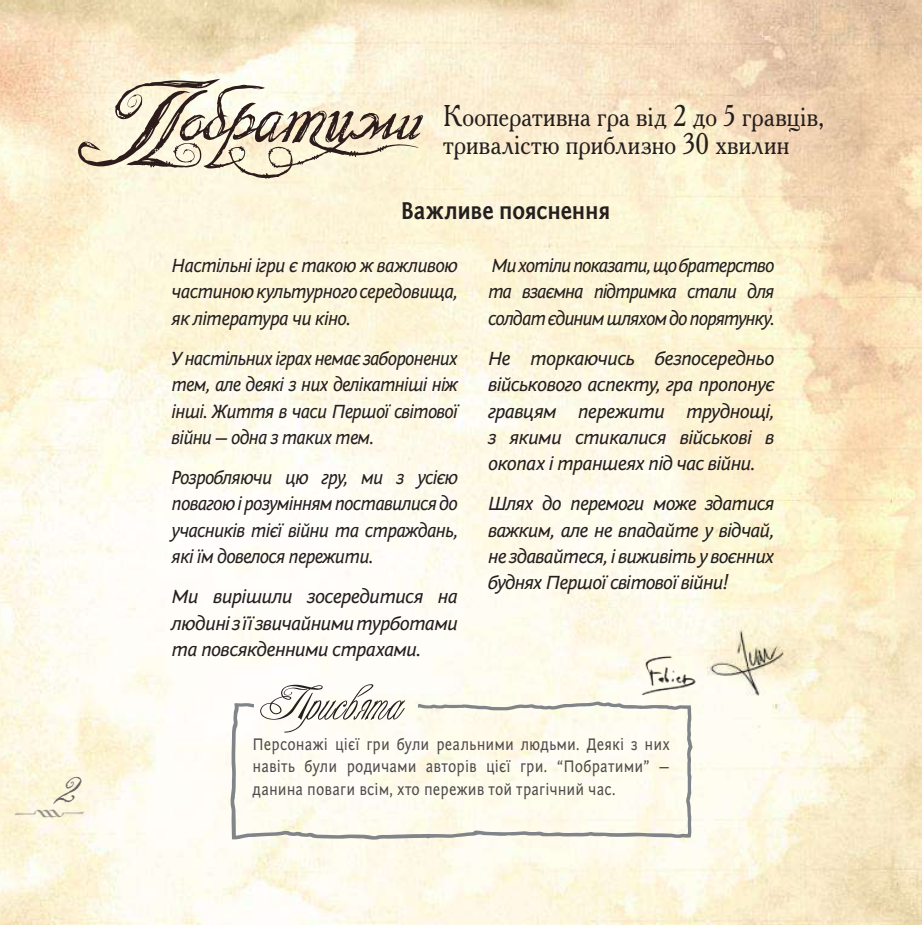
<style>
.page{position:relative;width:922px;height:925px;background:#fff}
.page>*{position:absolute;margin:0;border:0;box-sizing:border-box;transform-origin:0 0}
.t1{font:45px "Shampanskoescript";letter-spacing:.04em;color:#241f1f;scale:1.17 1}
.t2{font:30px/27.5px "Academy C";letter-spacing:.005em;color:#241f1f;scale:.9 1}
.t3{font:30px "the King&Queenfont";color:#656365}
.t4{font:700 25px "Fontin Sans CR";letter-spacing:-.005em;color:#241f1f;scale:.9 1}
.t5{font:italic 20px/26.2px "Fontin Sans CR";letter-spacing:-.04em;color:#241f1f;text-align:justify}
.t6{font:italic 20px/26.2px "Fontin Sans CR";letter-spacing:-.04em;color:#241f1f;text-align:justify;scale:.94 1}
.t7{font:italic 20px/26.2px "Fontin Sans CR";letter-spacing:-.04em;color:#241f1f;text-align:justify;scale:.93 1}
.t8{font:italic 20px/26.2px "Fontin Sans CR";letter-spacing:-.04em;color:#241f1f;text-align:justify;scale:.95 1}
.t9{font:17.5px/22.5px "Fontin Sans CR";letter-spacing:.01em;color:#4e4b4c;text-align:justify;scale:.86 1}
</style>
<div class="page">
<img style="left:0;top:0;width:921px;height:925px">
<img style="left:2px;top:803px;width:90px;height:21px">
<img style="left:706px;top:627px;width:80px;height:72px">
<img style="left:631px;top:652px;width:76px;height:44px">
<svg style="left:78px;top:79px;width:345px;height:100px;background:#d5cbb6"></svg>
<svg style="left:230px;top:701px;width:462px;height:139px;fill:#fffcef"></svg>
<h2 class="t3" style="left:56px;top:773px;width:24px">2</h2>
<h2 class="t2" style="left:443px;top:102px;width:425px">Кооперативна гра від 2 до 5 гравців, тривалістю приблизно 30 хвилин</h2>
<p class="t4" style="left:401px;top:197px;width:234px">Важливе пояснення</p>
<p class="t8" style="left:171px;top:253px;width:303px">Настільні ігри є такою ж важливою частиною культурного середовища, як література чи кіно.</p>
<p class="t7" style="left:171px;top:346px;width:309px">У настільних іграх немає заборонених тем, але деякі з них делікатніші ніж інші. Життя в часи Першої світової війни — одна з таких тем.</p>
<p class="t6" style="left:171px;top:465px;width:306px">Розробляючи цю гру, ми з усією повагою і розумінням поставилися до учасників тієї війни та страждань, які їм довелося пережити.</p>
<p class="t5" style="left:171px;top:584px;width:288px">Ми вирішили зосередитися на людині з її звичайними турботами та повсякденними страхами.</p>
<p class="t6" style="left:488px;top:253px;width:306px">Ми хотіли показати, що братерство та взаємна підтримка стали для солдат єдиним шляхом до порятунку.</p>
<p class="t5" style="left:488px;top:346px;width:288px">Не торкаючись безпосередньо військового аспекту, гра пропонує гравцям пережити труднощі, з якими стикалися військові в окопах і траншеях під час війни.</p>
<p class="t5" style="left:488px;top:491px;width:288px">Шлях до перемоги може здатися важким, але не впадайте у відчай, не здавайтеся, і виживіть у воєнних буднях Першої світової війни!</p>
<h1 class="t1" style="left:263px;top:675px;width:114px">Присвята</h1>
<p class="t9" style="left:252px;top:733px;width:486px">Персонажі цієї гри були реальними людьми. Деякі з них навіть були родичами авторів цієї гри. “Побратими” — данина поваги всім, хто пережив той трагічний час.</p>
</div>
